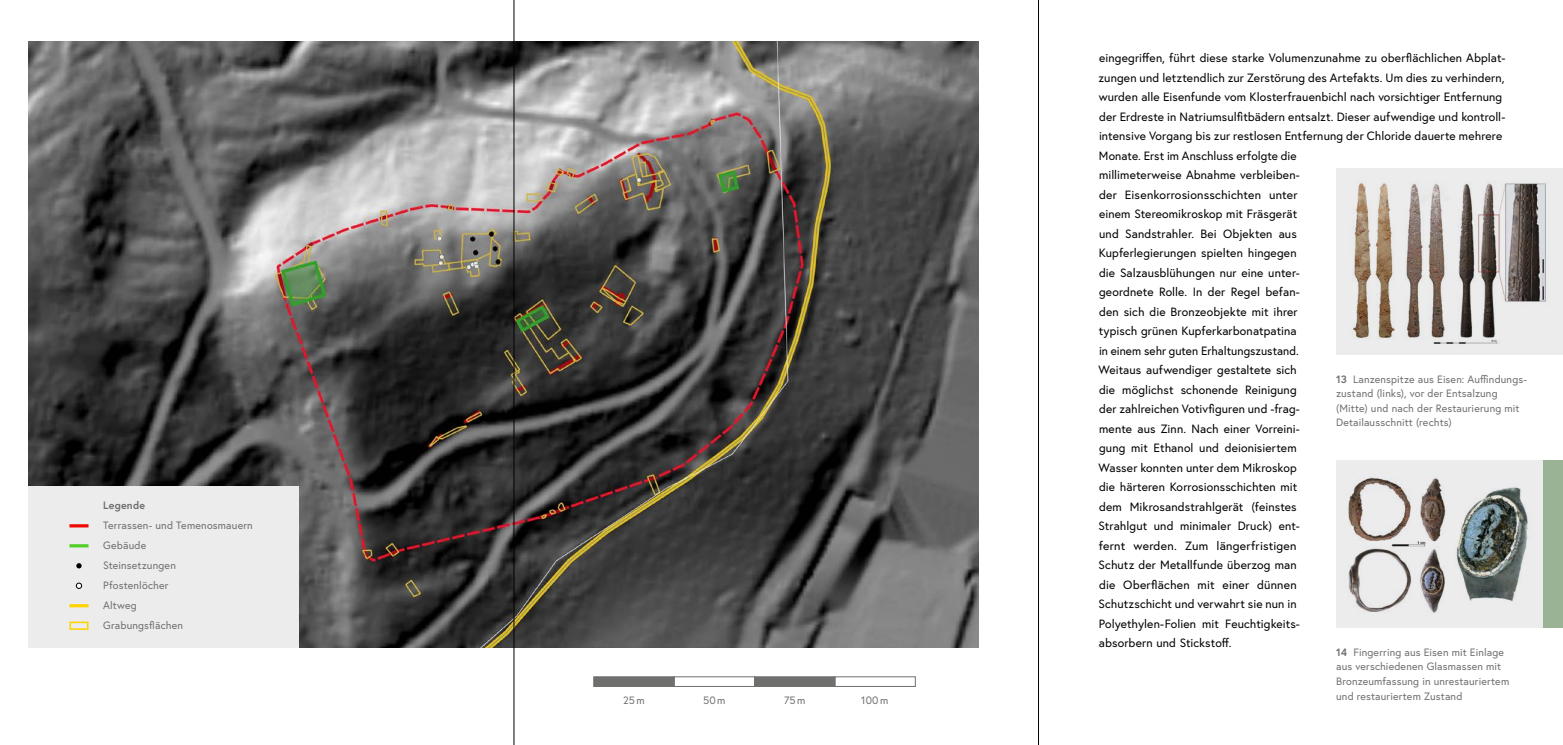
<style>
.page{position:relative;width:1563px;height:745px;background:#fff}
.page>*{position:absolute;margin:0;border:0;box-sizing:border-box;transform-origin:0 0}
.t1{font:12px/19.5px "Europa Austria";letter-spacing:.01em;color:#000}
.t2{font:10.62px/14.6px "Europa Austria";letter-spacing:.015em;color:#6f6f6e}
.t3{font:700 10.62px "Europa Austria";letter-spacing:.025em;color:#6f6f6e}
.s1{font-weight:700}
</style>
<div class="page">
<img style="left:29px;top:42px;width:949px;height:605px">
<div style="left:29px;top:485px;width:270px;height:162px;background:#ececed"></div>
<div style="left:593px;top:676px;width:81px;height:10px;background:#6f6f6e;border:1px solid #6f6f6e"></div>
<div style="left:674px;top:676px;width:81px;height:10px;border:1px solid #6f6f6e"></div>
<div style="left:754px;top:676px;width:81px;height:10px;background:#6f6f6e;border:1px solid #6f6f6e"></div>
<div style="left:834px;top:676px;width:81px;height:10px;border:1px solid #6f6f6e"></div>
<hr style="left:69px;top:524px;width:19px;height:3px;background:#ef0800">
<hr style="left:69px;top:544px;width:19px;height:3px;background:#52cf24">
<svg style="left:69px;top:604px;width:19px;height:3px"></svg>
<svg style="left:76px;top:563px;width:6px;height:5px"></svg>
<svg style="left:76px;top:582px;width:6px;height:6px"></svg>
<div style="left:69px;top:621px;width:19px;height:8px;border:2px solid #ffd300"></div>
<div style="left:1336px;top:168px;width:227px;height:186px;background:#ececed"></div>
<img style="left:1353px;top:182px;width:193px;height:162px">
<div style="left:1336px;top:460px;width:227px;height:167px;background:#ececed"></div>
<img style="left:1348px;top:477px;width:180px;height:136px">
<div style="left:1543px;top:460px;width:20px;height:167px;background:#99b394"></div>
<hr style="left:1038px;top:0;width:1px;height:744px;background:#000">
<hr style="left:514px;top:0;width:1px;height:744px;background:#000">
<p class="t3" style="left:103px;top:497px;width:43px">Legende</p>
<p class="t2" style="left:103px;top:515px;width:151px;line-height:20px">Terrassen- und Temenosmauern<br>Gebäude<br>Steinsetzungen<br>Pfostenlöcher<br>Altweg<br>Grabungsflächen</p>
<p class="t2" style="left:623px;top:692px;width:23px">25m</p>
<p class="t2" style="left:703px;top:692px;width:24px">50m</p>
<p class="t2" style="left:784px;top:692px;width:23px">75m</p>
<p class="t2" style="left:861px;top:692px;width:29px">100m</p>
<p class="t1" style="left:1098px;top:48px;width:409px">eingegriffen, führt diese starke Volumenzunahme zu oberflächlichen Abplat&shy;zungen und letztendlich zur Zerstörung des Artefakts. Um dies zu verhindern, wurden alle Eisenfunde vom Klosterfrauenbichl nach vorsichtiger Entfernung der Erdreste in Natriumsulfitbädern entsalzt. Dieser aufwendige und kontroll&shy;intensive Vorgang bis zur restlosen Entfernung der Chloride dauerte mehrere Monate. Erst im Anschluss erfolgte die<br>millimeterweise Abnahme verbleiben-<br>der Eisenkorrosionsschichten unter<br>einem Stereomikroskop mit Fräsgerät<br>und Sandstrahler. Bei Objekten aus<br>Kupferlegierungen spielten hingegen<br>die Salzausblühungen nur eine unter-<br>geordnete Rolle. In der Regel befan-<br>den sich die Bronzeobjekte mit ihrer<br>typisch grünen Kupferkarbonatpatina<br>in einem sehr guten Erhaltungszustand.<br>Weitaus aufwendiger gestaltete sich<br>die möglichst schonende Reinigung<br>der zahlreichen Votivfiguren und -frag-<br>mente aus Zinn. Nach einer Vorreini-<br>gung mit Ethanol und deionisiertem<br>Wasser konnten unter dem Mikroskop<br>die härteren Korrosionsschichten mit<br>dem Mikrosandstrahlgerät (feinstes<br>Strahlgut und minimaler Druck) ent-<br>fernt werden. Zum längerfristigen<br>Schutz der Metallfunde überzog man<br>die Oberflächen mit einer dünnen<br>Schutzschicht und verwahrt sie nun in<br>Polyethylen-Folien mit Feuchtigkeits-<br>absorbern und Stickstoff.</p>
<p class="t2" style="left:1336px;top:371px;width:192px"><span class="s1">13</span> Lanzenspitze aus Eisen: Auffindungs&shy;zustand (links), vor der Entsalzung (Mitte) und nach der Restaurierung mit Detailausschnitt (rechts)</p>
<p class="t2" style="left:1336px;top:644px;width:175px"><span class="s1">14</span> Fingerring aus Eisen mit Einlage aus verschiedenen Glasmassen mit Bronzeumfassung in unrestauriertem und restauriertem Zustand</p>
</div>
